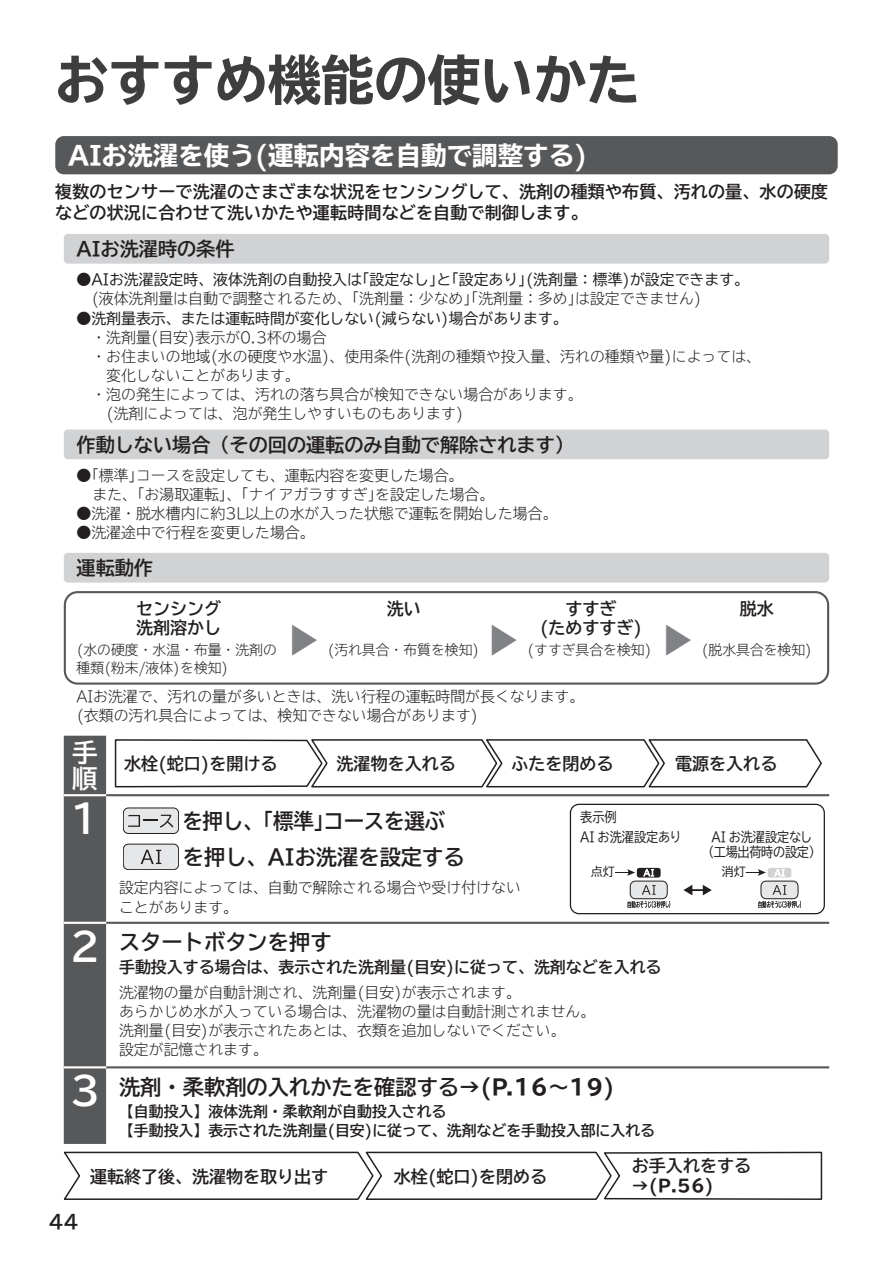
<style>
.page{position:relative;width:893px;height:1263px;background:#fff}
.page>*{position:absolute;margin:0;border:0;box-sizing:border-box;transform-origin:0 0}
.t1{font:700 expanded 53.1px "TBUD Go Std";color:#3e3e3f}
.t2{font:700 38.25px "TBUD Go Std";color:#fff}
.t3{font:700 29.7px "TBUD Go Std";color:#808285;scale:1.2 1}
.t4{font:700 expanded 25.5px "TBUD Go Std";color:#fff}
.t5{font:700 25.5px/25.5px "TBUD Go Std";color:#fff}
.t6{font:700 21.3px/35.8px "TBUD Go Std";color:#231f20}
.t7{font:700 19.2px "TBUD Go Std";color:#231f20}
.t8{font:700 16.95px/19.2px "TBUD Go Std";letter-spacing:.01em;color:#231f20}
.t9{font:16.95px "TBUD Go Std Bold 90 pv RKSJ H";color:#231f20}
.t10{font:16.95px "TBUD Go Std Ex Bold 90 pv RKSJ H";color:#231f20}
.t11{font:700 15.9px "TBUD Go Std";color:#231f20}
.t12{font:300 14.85px/19.2px "TBUD Go Std Super";color:#231f20}
.t13{font:14.85px "TBUD Go Std";color:#231f20}
.t14{font:700 14.85px/19.2px "TBUD Go Std";color:#231f20}
.t15{font:300 13.8px/18px "TBUD Go Std Super";color:#231f20}
.t16{font:13.5px/15px "TBUD Go Std Regular 90 pv RKSJ H";letter-spacing:-.025em;color:#231f20;text-align:center;scale:.9 1}
.t17{font:13.5px "TBUD Go Std Regular 90 pv RKSJ H";letter-spacing:-.005em;color:#231f20;scale:.9 1}
.t18{font:12px "TBUD Go Std Regular 90 pv RKSJ H";color:#231f20}
.s1{font-size:38.25px;color:#fff}
.s2{font-stretch:expanded}
</style>
<div class="page">
<div style="left:64px;top:429px;width:765px;height:30px;background:#d1d2d4;border-radius:4px"></div>
<div style="left:64px;top:234px;width:765px;height:30px;background:#d1d2d4;border-radius:4px"></div>
<div style="left:64px;top:553px;width:765px;height:30px;background:#d1d2d4;border-radius:4px"></div>
<div style="left:55px;top:136px;width:783px;height:38px;background:#57585a;border-radius:9px"></div>
<div style="left:64px;top:736px;width:42px;height:408px;background:#57585a"></div>
<svg style="left:106px;top:736px;width:723px;height:408px"></svg>
<hr style="left:64px;top:794px;width:42px;height:2px;background:#fff">
<hr style="left:64px;top:922px;width:42px;height:2px;background:#fff">
<hr style="left:64px;top:1066px;width:42px;height:2px;background:#fff">
<hr style="left:106px;top:794px;width:723px;height:2px;background:#57585a">
<hr style="left:106px;top:922px;width:723px;height:2px;background:#57585a">
<hr style="left:106px;top:1066px;width:723px;height:2px;background:#57585a">
<svg style="left:115px;top:739px;width:707px;height:48px"></svg>
<div style="left:123px;top:808px;width:56px;height:25px;background:#e6e7e9;border-radius:5px"></div>
<div style="left:123px;top:808px;width:56px;height:26px;border:1px solid #231f20;border-radius:5px"></div>
<svg style="left:128px;top:815px;width:45px;height:13px"></svg>
<div style="left:123px;top:844px;width:56px;height:26px;background:#e6e7e9;border-radius:5px"></div>
<div style="left:123px;top:844px;width:56px;height:26px;border:1px solid #231f20;border-radius:5px"></div>
<svg style="left:141px;top:850px;width:20px;height:14px"></svg>
<svg style="left:64px;top:1152px;width:758px;height:48px"></svg>
<div style="left:64px;top:591px;width:765px;height:94px;border:2px solid #57585a;border-radius:13px"></div>
<div style="left:570px;top:804px;width:254px;height:110px;background:#fff;border-radius:9px"></div>
<div style="left:570px;top:804px;width:255px;height:110px;border:1px solid #231f20;border-radius:9px"></div>
<div style="left:630px;top:881px;width:37px;height:18px;background:#e6e7e9;border-radius:5px"></div>
<div style="left:630px;top:881px;width:38px;height:18px;border:1px solid #231f20;border-radius:5px"></div>
<svg style="left:628px;top:901px;width:42px;height:7px"></svg>
<svg style="left:642px;top:885px;width:14px;height:10px"></svg>
<hr style="left:686px;top:889px;width:22px;height:2px;background:#231f20">
<svg style="left:683px;top:885px;width:9px;height:10px"></svg>
<svg style="left:703px;top:885px;width:9px;height:10px"></svg>
<svg style="left:615px;top:868px;width:46px;height:9px"></svg>
<div style="left:761px;top:881px;width:37px;height:18px;background:#e6e7e9;border-radius:5px"></div>
<div style="left:761px;top:881px;width:37px;height:18px;border:1px solid #231f20;border-radius:5px"></div>
<svg style="left:758px;top:901px;width:43px;height:7px"></svg>
<svg style="left:773px;top:885px;width:13px;height:10px"></svg>
<svg style="left:746px;top:868px;width:45px;height:9px"></svg>
<h1 class="t1" style="left:55px;top:51px;width:586px">おすすめ機能の使いかた</h1>
<h3 class="t4" style="left:68px;top:141px;width:521px">AIお洗濯を使う(運転内容を自動で調整する)</h3>
<p class="t8" style="left:55px;top:181px;width:774px;line-height:21.3px">複数のセンサーで洗濯のさまざまな状況をセンシングして、洗剤の種類や布質、汚れの量、水の硬度などの状況に合わせて洗いかたや運転時間などを自動で制御します。</p>
<p class="t7" style="left:77px;top:233px;width:160px">AIお洗濯時の条件</p>
<p class="t13" style="left:77px;top:267px;width:674px">●AIお洗濯設定時、液体洗剤の自動投入は｢設定なし｣と｢設定あり｣(洗剤量：標準)が設定できます。</p>
<p class="t12" style="left:77px;top:289px;width:627px">　(液体洗剤量は自動で調整されるため、｢洗剤量：少なめ｣｢洗剤量：多め｣は設定できません)</p>
<p class="t13" style="left:77px;top:306px;width:493px">●洗剤量表示、または運転時間が変化しない(減らない)場合があります。</p>
<p class="t12" style="left:91px;top:327px;width:671px">・洗剤量(目安)表示が0.3杯の場合<br>・お住まいの地域(水の硬度や水温)、使用条件(洗剤の種類や投入量、汚れの種類や量)によっては、　変化しないことがあります。<br>・泡の発生によっては、汚れの落ち具合が検知できない場合があります。<br>　(洗剤によっては、泡が発生しやすいものもあります)</p>
<p class="t7" style="left:77px;top:429px;width:499px">作動しない場合（その回の運転のみ自動で解除されます）</p>
<p class="t12" style="left:92px;top:465px;width:403px;text-indent:-16px">●｢標準｣コースを設定しても、運転内容を変更した場合。<br>また、｢お湯取運転｣、｢ナイアガラすすぎ｣を設定した場合。</p>
<p class="t12" style="left:77px;top:503px;width:482px">●洗濯・脱水槽内に約3L以上の水が入った状態で運転を開始した場合。</p>
<p class="t12" style="left:77px;top:523px;width:240px">●洗濯途中で行程を変更した場合。</p>
<p class="t7" style="left:77px;top:552px;width:78px">運転動作</p>
<p class="t8" style="left:136px;top:599px;width:87px">センシング洗剤溶かし</p>
<p class="t15" style="left:77px;top:640px;width:202px">(水の硬度・水温・布量・洗剤の種類(粉末/液体)を検知)</p>
<h3 class="t3" style="left:280px;top:658px;width:31px;rotate:-90deg">▼</h3>
<p class="t8" style="left:387px;top:599px;width:36px">洗い</p>
<p class="t15" style="left:327px;top:640px;width:154px">(汚れ具合・布質を検知)</p>
<h3 class="t3" style="left:480px;top:658px;width:31px;rotate:-90deg">▼</h3>
<p class="t8" style="left:540px;top:599px;width:104px;text-align:center">すすぎ<br>(ためすすぎ)</p>
<p class="t15" style="left:527px;top:640px;width:126px">(すすぎ具合を検知)</p>
<p class="t12" style="left:77px;top:686px;width:509px">AIお洗濯で、汚れの量が多いときは、洗い行程の運転時間が長くなります。(衣類の汚れ具合によっては、検知できない場合があります)</p>
<h3 class="t3" style="left:654px;top:658px;width:31px;rotate:-90deg">▼</h3>
<p class="t8" style="left:740px;top:599px;width:36px">脱水</p>
<p class="t15" style="left:702px;top:640px;width:112px">(脱水具合を検知)</p>
<h3 class="t5" style="left:72px;top:740px;width:27px">手順</h3>
<p class="t9" style="left:124px;top:750px;width:155px">水栓(蛇口)を開ける</p>
<p class="t9" style="left:337px;top:750px;width:121px">洗濯物を入れる</p>
<p class="t9" style="left:511px;top:750px;width:104px">ふたを閉める</p>
<p class="t9" style="left:675px;top:750px;width:104px">電源を入れる</p>
<h2 class="t2" style="left:70px;top:787px;width:32px">1</h2>
<h3 class="t6" style="left:182px;top:803px;width:284px">を押し、｢標準｣コースを選ぶを押し、AIお洗濯を設定する</h3>
<p class="t12" style="left:119px;top:878px;width:403px">設定内容によっては、自動で解除される場合や受け付けないことがあります。</p>
<h3 class="t6" style="left:70px;top:924px;width:263px"><span class="s1">2</span> スタートボタンを押す</h3>
<p class="t11" style="left:119px;top:954px;width:544px">手動投入する場合は、表示された洗剤量(目安)に従って、洗剤などを入れる</p>
<p class="t12" style="left:119px;top:982px;width:478px">洗濯物の量が自動計測され、洗剤量(目安)が表示されます。<br>あらかじめ水が入っている場合は、洗濯物の量は自動計測されません。洗剤量(目安)が表示されたあとは、衣類を追加しないでください。<br>設定が記憶されます。</p>
<h3 class="t6" style="left:70px;top:1069px;width:546px"><span class="s1">3</span> 洗剤・柔軟剤の入れかたを確認する<span class="s2">→(P.16〜 19)</span></h3>
<p class="t14" style="left:119px;top:1101px;width:538px">【自動投入】液体洗剤・柔軟剤が自動投入される<br>【手動投入】表示された洗剤量(目安)に従って、洗剤などを手動投入部に入れる</p>
<p class="t9" style="left:90px;top:1162px;width:240px">運転終了後、洗濯物を取り出す</p>
<p class="t9" style="left:394px;top:1162px;width:155px">水栓(蛇口)を閉める</p>
<p class="t17" style="left:580px;top:806px;width:42px">表示例</p>
<p class="t17" style="left:580px;top:825px;width:114px">AI お洗濯設定あり</p>
<p class="t16" style="left:702px;top:829px;width:133px">AI お洗濯設定なし<br>（工場出荷時の設定）</p>
<p class="t18" style="left:591px;top:862px;width:25px">点灯</p>
<p class="t18" style="left:722px;top:862px;width:25px">消灯</p>
<p class="t9" style="left:632px;top:1152px;width:121px">お手入れをする</p>
<p class="t10" style="left:632px;top:1176px;width:83px">→(P.56)</p>
<p class="t7" style="left:49px;top:1206px;width:32px">44</p>
</div>
